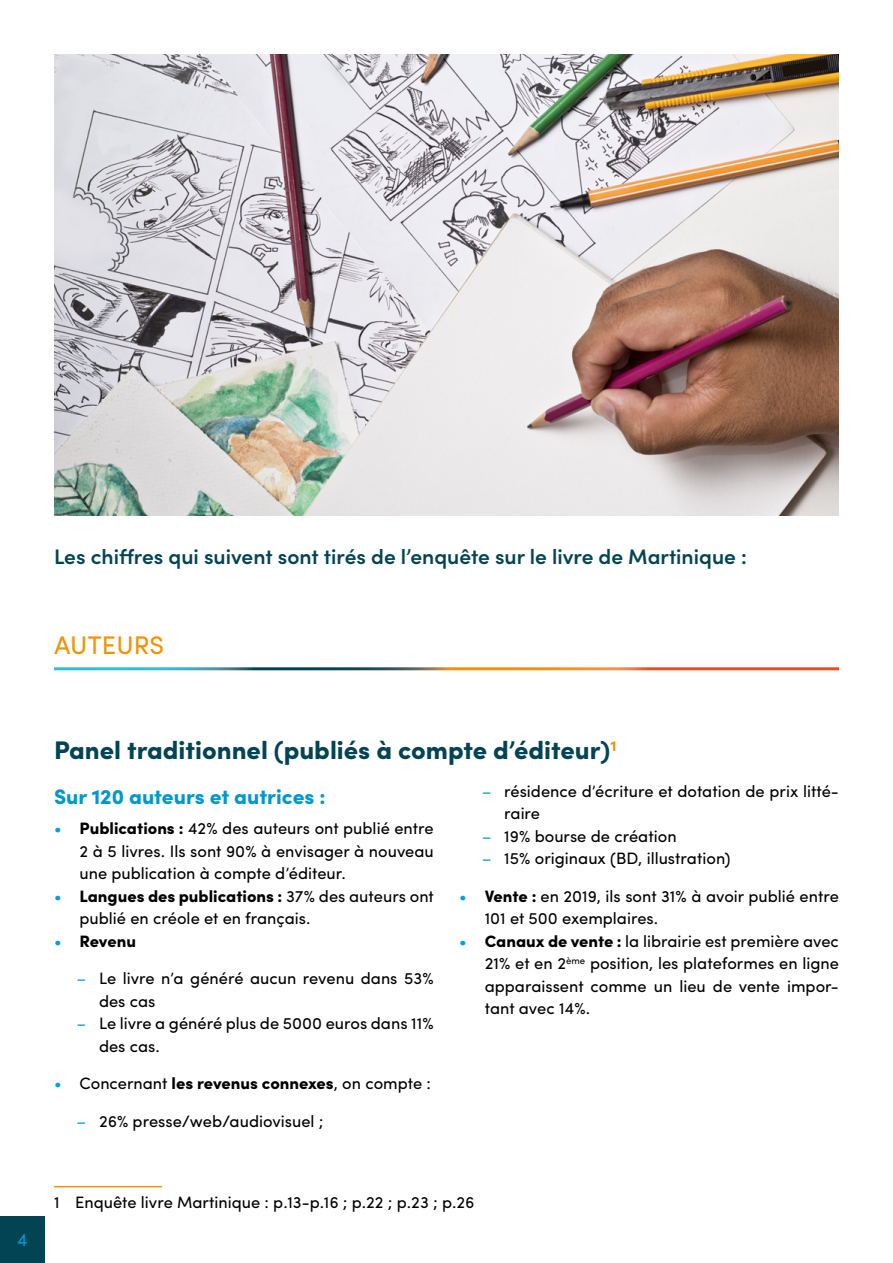
<style>
.page{position:relative;width:893px;height:1263px;background:#fff}
.page>*{position:absolute;margin:0;border:0;box-sizing:border-box;transform-origin:0 0}
.t1{font:900 25.5px "Sofia Pro";color:#024454}
.t2{font:25.5px "Sofia Pro";color:#f39204}
.t3{font:600 21px "Sofia Pro";color:#024454}
.t4{font:900 21px "Sofia Pro";color:#0099ce}
.t5{font:18px "Sofia Pro";color:#0099ce}
.t6{font:16.5px/22.5px "Sofia Pro";color:#000}
.t7{font:900 16.5px "Sofia Pro";letter-spacing:-.01em;color:#000}
.s1{color:#009fe3}
.s2{font-weight:900}
.s3{font-weight:400;color:#009fe3}
</style>
<div class="page">
<div style="left:0;top:1216px;width:45px;height:47px;background:#024454"></div>
<hr style="left:54px;top:1186px;width:108px;height:1px;background:#f39204">
<img style="left:54px;top:54px;width:785px;height:462px">
<p class="t3" style="left:54px;top:541px;width:694px">Les chiffres qui suivent sont tirés de l’enquête sur le livre de Martinique :</p>
<h1 class="t2" style="left:54px;top:626px;width:112px">AUTEURS</h1>
<p class="t5" style="left:17px;top:1226px;width:12px">4</p>
<h1 class="t1" style="left:54px;top:730px;width:564px">Panel traditionnel (publiés à compte d’éditeur)<sup>1</sup></h1>
<p class="t4" style="left:54px;top:780px;width:273px">Sur 120 auteurs et autrices :</p>
<p class="t6" style="left:80px;top:816px;width:356px;text-align:justify;text-indent:-26px"><span class="s1">•</span> <span class="s2">Publications :</span> 42 % des auteurs ont publié entre 2 à 5 livres. Ils sont 90 % à envisager à nouveau une publication à compte d’éditeur.</p>
<p class="t6" style="left:80px;top:883px;width:356px;text-indent:-26px"><span class="s1">•</span> <span class="s2">Langues des publications :</span> 37 % des auteurs ont publié en créole et en français.</p>
<p class="t7" style="left:54px;top:928px;width:83px"><span class="s3">•</span> Revenu</p>
<p class="t6" style="left:99px;top:966px;width:336px;text-indent:-23px"><span class="s1">–</span> Le livre n’a généré aucun revenu dans 53 % des cas</p>
<p class="t6" style="left:99px;top:1011px;width:336px;text-indent:-23px"><span class="s1">–</span> Le livre a généré plus de 5000 euros dans 11 % des cas.</p>
<p class="t6" style="left:54px;top:1071px;width:378px"><span class="s1">•</span> Concernant <span class="s2">les revenus connexes</span>, on compte :</p>
<p class="t6" style="left:76px;top:1108px;width:249px"><span class="s1">–</span> 26 % presse/web/audiovisuel ;</p>
<p class="t6" style="left:504px;top:778px;width:336px;text-indent:-23px"><span class="s1">–</span> résidence d’écriture et dotation de prix litté&shy;raire</p>
<p class="t6" style="left:482px;top:823px;width:196px"><span class="s1">–</span> 19 % bourse de création</p>
<p class="t6" style="left:482px;top:846px;width:250px"><span class="s1">–</span> 15 % originaux (BD, illustration)</p>
<p class="t6" style="left:485px;top:883px;width:356px;text-indent:-26px"><span class="s1">•</span> <span class="s2">Vente :</span> en 2019, ils sont 31 % à avoir publié entre<br>101 et 500 exemplaires.</p>
<p class="t6" style="left:485px;top:928px;width:356px;text-align:justify;text-indent:-26px"><span class="s1">•</span> <span class="s2">Canaux de vente :</span> la librairie est première avec 21 % et en 2<sup>ème</sup> position, les plateformes en ligne apparaissent comme un lieu de vente impor&shy;tant avec 14 %.</p>
<p class="t6" style="left:54px;top:1189px;width:422px">1 Enquête livre Martinique : p.13-p.16 ; p.22 ; p.23 ; p.26</p>
</div>
